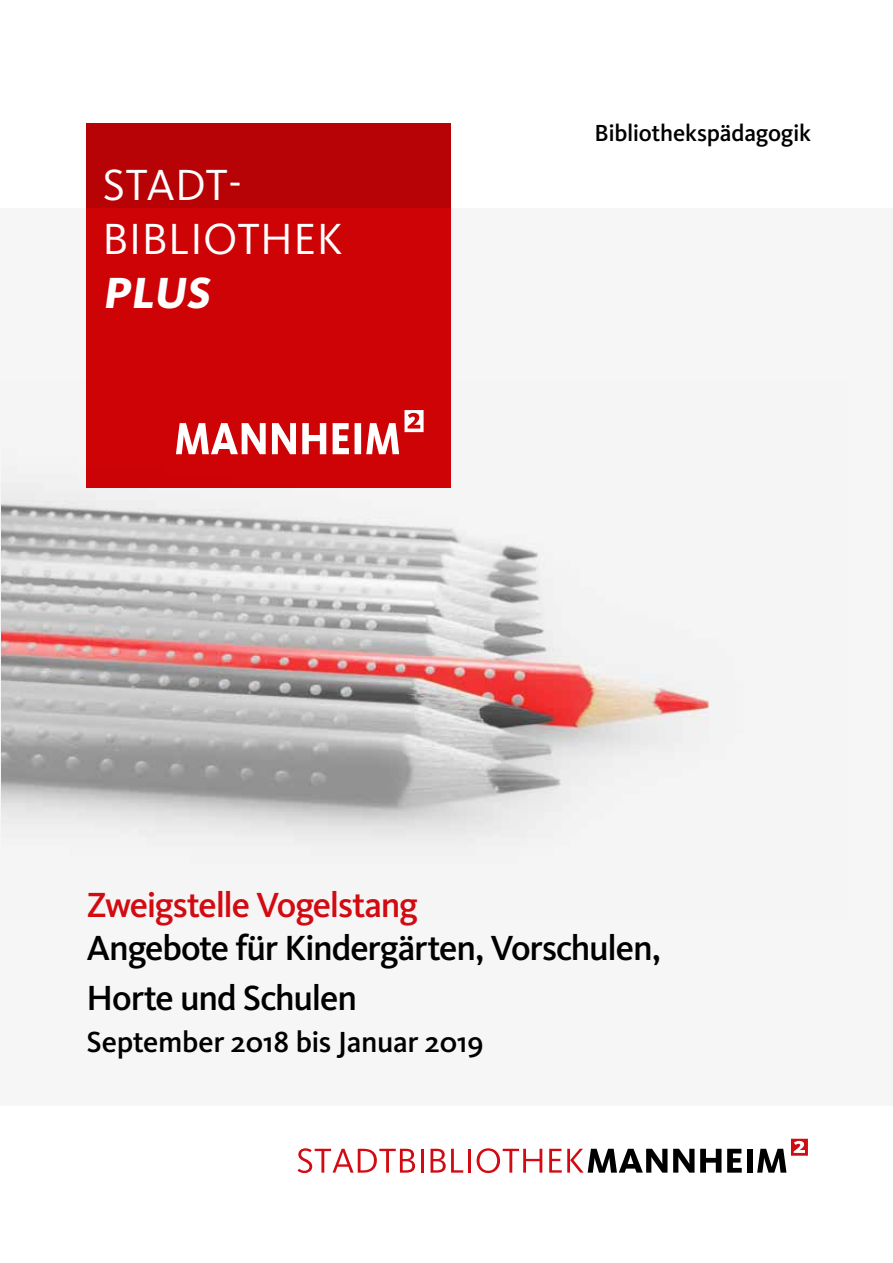
<style>
.page{position:relative;width:893px;height:1263px;background:#fff}
.page>*{position:absolute;margin:0;border:0;box-sizing:border-box;transform-origin:0 0}
.t1{font:45.15px/54.3px "Kievit OT";letter-spacing:.01em;color:#fff}
.t2{font:800 45.15px "Kievit OT";color:#fff}
.t3{font:500 36.15px/49.3px "Kievit OT";letter-spacing:-.03em;color:#000}
.t4{font:500 36.15px "Kievit OT";letter-spacing:-.035em;color:#d20a11}
.t5{font:500 30.15px "Kievit OT";letter-spacing:-.01em;color:#000}
.t6{font:500 24.15px "Kievit OT";letter-spacing:-.01em;color:#000}
</style>
<div class="page">
<div style="left:1px;top:209px;width:891px;height:896px;background:#f6f6f6"></div>
<img style="left:2px;top:487px;width:708px;height:351px">
<div style="left:86px;top:123px;width:365px;height:364px;background:linear-gradient(to bottom,#bc0305,#d40307)"></div>
<svg style="left:176px;top:423px;width:223px;height:31px"></svg>
<svg style="left:405px;top:410px;width:19px;height:22px"></svg>
<svg style="left:673px;top:1149px;width:21px;height:23px"></svg>
<svg style="left:700px;top:1149px;width:21px;height:23px"></svg>
<svg style="left:727px;top:1149px;width:15px;height:23px"></svg>
<div style="left:747px;top:1149px;width:6px;height:23px;background:#000"></div>
<svg style="left:757px;top:1139px;width:51px;height:33px"></svg>
<svg style="left:298px;top:1148px;width:117px;height:25px"></svg>
<hr style="left:421px;top:1149px;width:2px;height:23px;background:#d20a11">
<svg style="left:431px;top:1149px;width:32px;height:23px"></svg>
<hr style="left:468px;top:1149px;width:3px;height:23px;background:#d20a11">
<svg style="left:477px;top:1148px;width:65px;height:25px"></svg>
<svg style="left:549px;top:1149px;width:118px;height:23px"></svg>
<p class="t1" style="left:102px;top:157px;width:242px">STADT-<br>BIBLIOTHEK</p>
<p class="t2" style="left:102px;top:266px;width:116px">PLUS</p>
<p class="t6" style="left:594px;top:118px;width:218px">Bibliothekspädagogik</p>
<p class="t4" style="left:86px;top:883px;width:333px">Zweigstelle Vogelstang</p>
<p class="t3" style="left:86px;top:923px;width:576px">Angebote für Kindergärten, Vorschulen,<br>Horte und Schulen</p>
<p class="t5" style="left:86px;top:1024px;width:399px">September 2018 bis Januar 2019</p>
</div>
